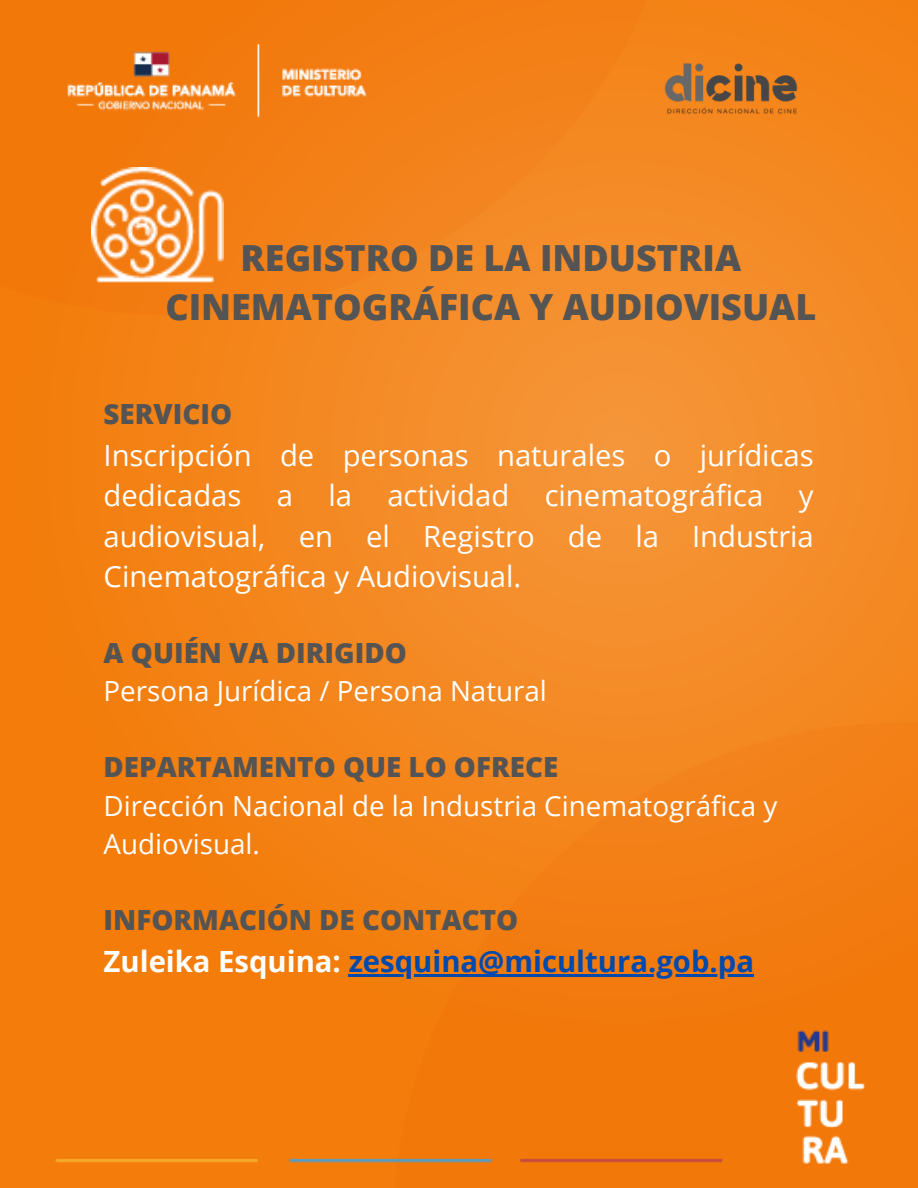
<style>
.page{position:relative;width:918px;height:1188px;background:#fff}
.page>*{position:absolute;margin:0;border:0;box-sizing:border-box;transform-origin:0 0}
.t1{font:800 36px "Open Sans";color:#545454}
.t2{font:29.25px/40.5px "Open Sans";color:#fff;text-align:justify}
.t3{font:700 29.25px "Open Sans";color:#004aad}
.t4{font:27.75px/38.2px "Open Sans";color:#fff}
.t5{font:800 27.75px "Open Sans";color:#545454}
.s1{color:#fff}
</style>
<div class="page">
<img style="left:0;top:0;width:918px;height:1188px">
<hr style="left:349px;top:974px;width:405px;height:2px;background:#004aad">
<img style="left:92px;top:168px;width:131px;height:115px">
<img style="left:637px;top:53px;width:189px;height:77px">
<p class="t1" style="left:241px;top:232px;width:502px">REGISTRO DE LA INDUSTRIA</p>
<p class="t1" style="left:165px;top:282px;width:652px">CINEMATOGRÁFICA Y AUDIOVISUAL</p>
<p class="t5" style="left:104px;top:394px;width:130px">SERVICIO</p>
<p class="t2" style="left:104px;top:434px;width:712px">Inscripción de personas naturales o jurídicas dedicadas a la actividad cinematográfica y audiovisual, en el Registro de la Industria Cinematográfica y Audiovisual.</p>
<p class="t5" style="left:104px;top:633px;width:305px">A QUIÉN VA DIRIGIDO</p>
<p class="t4" style="left:104px;top:671px;width:445px">Persona Jurídica / Persona Natural</p>
<p class="t5" style="left:104px;top:748px;width:456px">DEPARTAMENTO QUE LO OFRECE</p>
<p class="t4" style="left:104px;top:786px;width:675px">Dirección Nacional de la Industria Cinematográfica y<br>Audiovisual.</p>
<p class="t5" style="left:104px;top:901px;width:416px">INFORMACIÓN DE CONTACTO</p>
<p class="t3" style="left:104px;top:941px;width:652px"><span class="s1">Zuleika Esquina:</span> zesquina@micultura.gob.pa</p>
</div>
